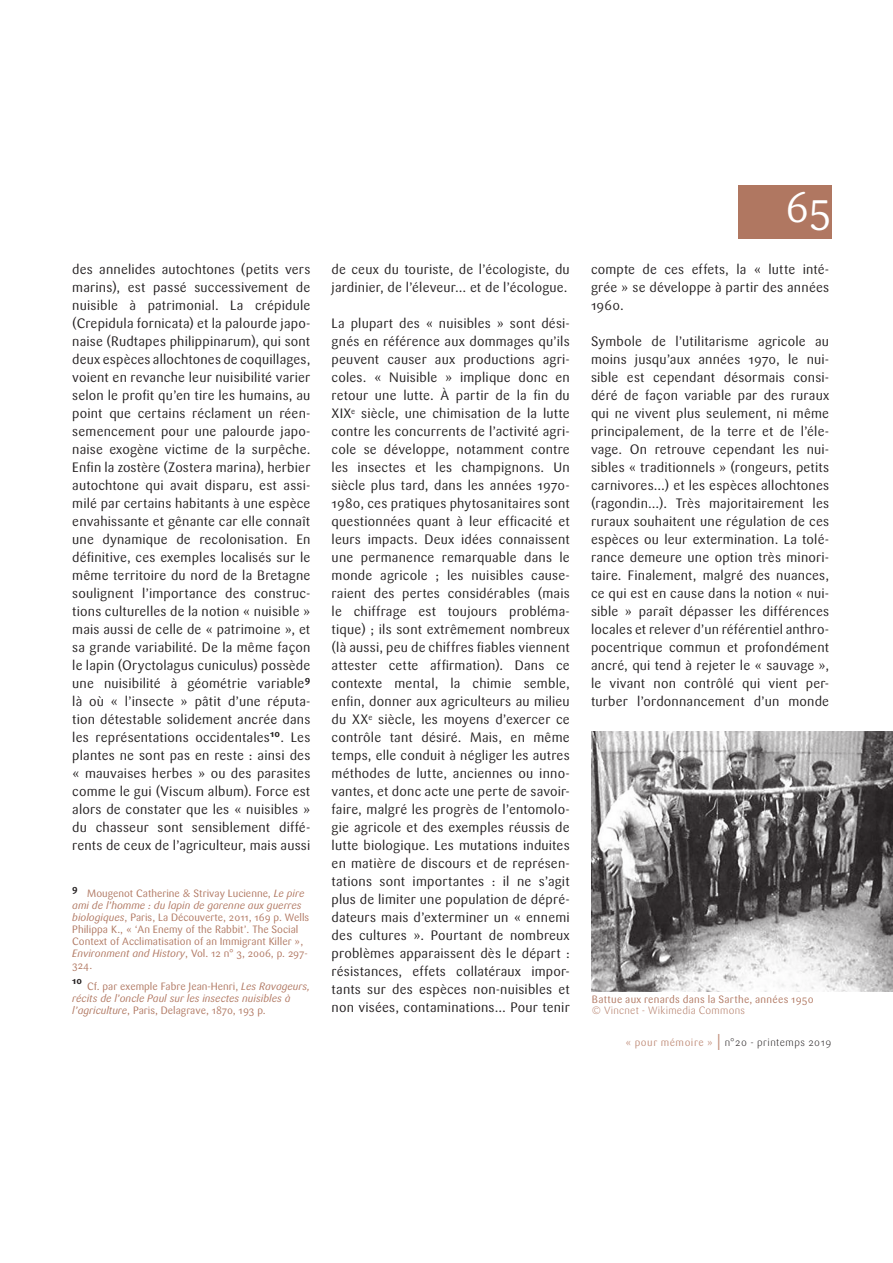
<style>
.page{position:relative;width:893px;height:1263px;background:#fff}
.page>*{position:absolute;margin:0;border:0;box-sizing:border-box;transform-origin:0 0}
.t1{font:42px "Sari";color:#fff}
.t2{font:13.5px/18px "Sari";letter-spacing:.015em;color:#231f20;text-align:justify}
.t3{font:10.5px/12px "Sari";color:#b07761}
.t4{font:italic 10.5px/12px "Sari";color:#b07761}
.t5{font:10.5px "Sari";letter-spacing:.025em;color:#b07761}
.t6{font:300 10.5px "Sari";letter-spacing:.045em;color:#231f20}
.t7{font:300 10.5px "Sari";letter-spacing:.025em;color:#b07761}
.t8{font:700 9.6px "Sari";color:#231f20}
.s1{font-style:italic}
.s2{font-style:normal}
.s3{font-weight:400;color:#c39380}
.s4{font-size:21px;color:#c39380}
</style>
<div class="page">
<div style="left:737px;top:185px;width:94px;height:53px;background:#b07761"></div>
<img style="left:591px;top:731px;width:301px;height:260px">
<p class="t2" style="left:72px;top:261px;width:240px">des annelides autochtones (petits vers marins), est passé successivement de nuisible à patrimonial. La crépidule (Crepidula fornicata) et la palourde japo&shy;naise (Rudtapes philippinarum), qui sont deux espèces allochtones de coquillages, voient en revanche leur nuisibilité varier selon le profit qu’en tire les humains, au point que certains réclament un réen&shy;semencement pour une palourde japo&shy;naise exogène victime de la surpêche.<br>Enfin la zostère (Zostera marina), herbier autochtone qui avait disparu, est assi&shy;milé par certains habitants à une espèce envahissante et gênante car elle connaît une dynamique de recolonisation. En définitive, ces exemples localisés sur le même territoire du nord de la Bretagne soulignent l’importance des construc&shy;tions culturelles de la notion « nuisible » mais aussi de celle de « patrimoine », et sa grande variabilité. De la même façon le lapin (Oryctolagus cuniculus) possède une nuisibilité à géométrie variable<sup>9 </sup>là où « l’insecte » pâtit d’une réputa&shy;tion détestable solidement ancrée dans les représentations occidentales<sup>10</sup>. Les plantes ne sont pas en reste : ainsi des « mauvaises herbes » ou des parasites comme le gui (Viscum album). Force est alors de constater que les « nuisibles » du chasseur sont sensiblement diffé&shy;rents de ceux de l’agriculteur, mais aussi</p>
<p class="t8" style="left:72px;top:885px;width:7px">9</p>
<p class="t3" style="left:72px;top:888px;width:238px;text-indent:15px">Mougenot Catherine &amp; Strivay Lucienne, <span class="s1">Le pire ami de l’homme : du lapin de garenne aux guerres biologiques</span>, Paris, La Découverte, 2011, 169 p. Wells Philippa K., « ‘An Enemy of the Rabbit’. The Social Context of Acclimatisation of an Immigrant Killer », <span class="s1">Environment and History</span>, Vol. 12 n° 3, 2006, p. 297- 324.</p>
<p class="t8" style="left:72px;top:977px;width:11px">10</p>
<p class="t4" style="left:72px;top:980px;width:239px;text-indent:15px"><span class="s2">Cf. par exemple Fabre Jean-Henri,</span> Les Ravageurs, récits de l’oncle Paul sur les insectes nuisibles à l’agriculture<span class="s2">, Paris, Delagrave, 1870, 193 p.</span></p>
<p class="t2" style="left:331px;top:261px;width:239px">de ceux du touriste, de l’écologiste, du jardinier, de l’éleveur… et de l’écologue.</p>
<p class="t2" style="left:331px;top:315px;width:240px">La plupart des « nuisibles » sont dési&shy;gnés en référence aux dommages qu’ils peuvent causer aux productions agri&shy;coles. « Nuisible » implique donc en retour une lutte. À partir de la fin du XIX<sup>e</sup> siècle, une chimisation de la lutte contre les concurrents de l’activité agri&shy;cole se développe, notamment contre les insectes et les champignons. Un siècle plus tard, dans les années 1970- 1980, ces pratiques phytosanitaires sont questionnées quant à leur efficacité et leurs impacts. Deux idées connaissent une permanence remarquable dans le monde agricole ; les nuisibles cause&shy;raient des pertes considérables (mais le chiffrage est toujours probléma&shy;tique) ; ils sont extrêmement nombreux (là aussi, peu de chiffres fiables viennent attester cette affirmation). Dans ce contexte mental, la chimie semble, enfin, donner aux agriculteurs au milieu du XX<sup>e</sup> siècle, les moyens d’exercer ce contrôle tant désiré. Mais, en même temps, elle conduit à négliger les autres méthodes de lutte, anciennes ou inno&shy;vantes, et donc acte une perte de savoir&shy;faire, malgré les progrès de l’entomolo&shy;gie agricole et des exemples réussis de lutte biologique. Les mutations induites en matière de discours et de représen&shy;tations sont importantes : il ne s’agit plus de limiter une population de dépré&shy;dateurs mais d’exterminer un « ennemi des cultures ». Pourtant de nombreux problèmes apparaissent dès le départ : résistances, effets collatéraux impor&shy;tants sur des espèces non-nuisibles et non visées, contaminations… Pour tenir</p>
<h1 class="t1" style="left:785px;top:184px;width:47px">65</h1>
<p class="t2" style="left:591px;top:261px;width:239px">compte de ces effets, la « lutte inté&shy;grée » se développe à partir des années 1960.</p>
<p class="t2" style="left:591px;top:333px;width:240px">Symbole de l’utilitarisme agricole au moins jusqu’aux années 1970, le nui&shy;sible est cependant désormais consi&shy;déré de façon variable par des ruraux qui ne vivent plus seulement, ni même principalement, de la terre et de l’éle&shy;vage. On retrouve cependant les nui&shy;sibles « traditionnels » (rongeurs, petits carnivores…) et les espèces allochtones (ragondin…). Très majoritairement les ruraux souhaitent une régulation de ces espèces ou leur extermination. La tolé&shy;rance demeure une option très minori&shy;taire. Finalement, malgré des nuances, ce qui est en cause dans la notion « nui&shy;sible » paraît dépasser les différences locales et relever d’un référentiel anthro&shy;pocentrique commun et profondément ancré, qui tend à rejeter le « sauvage », le vivant non contrôlé qui vient per&shy;turber l’ordonnancement d’un monde</p>
<p class="t5" style="left:592px;top:994px;width:223px">Battue aux renards dans la Sarthe, années 1950</p>
<p class="t7" style="left:592px;top:1004px;width:154px">© Vincnet - Wikimedia Commons</p>
<p class="t6" style="left:625px;top:1038px;width:207px"><span class="s3">« pour mémoire »</span> <span class="s4">l</span> n° 20 - printemps 2019</p>
</div>
